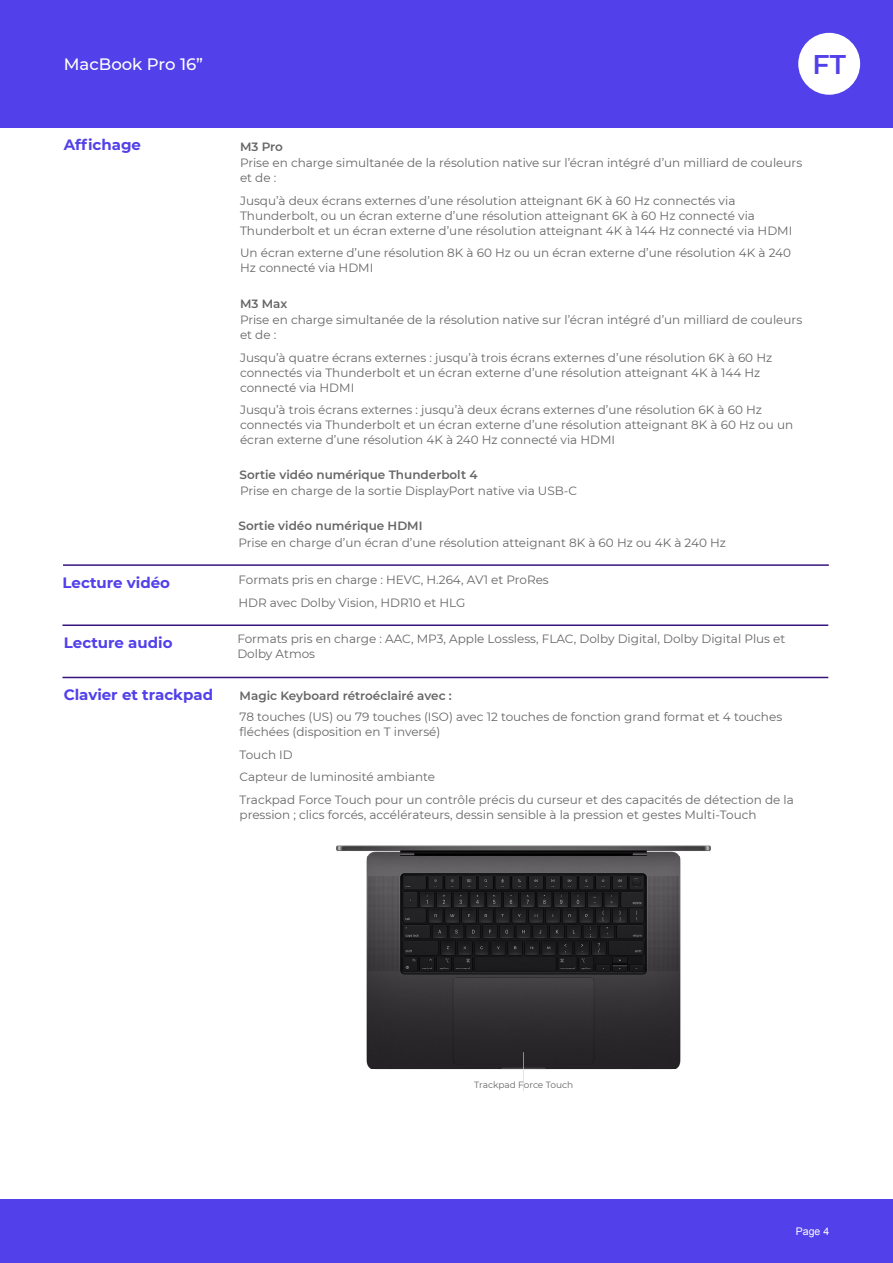
<style>
.page{position:relative;width:893px;height:1263px;background:#fff}
.page>*{position:absolute;margin:0;border:0;box-sizing:border-box;transform-origin:0 0}
.t1{font:600 27px "Montserrat";color:#5240ea}
.t2{font:500 16.5px "Montserrat";color:#fff}
.t3{font:700 15px "Montserrat";color:#5240ea}
.t4{font:12px/15px "Montserrat";color:#666}
.t5{font:600 12px "Montserrat";color:#666}
.t6{font:10.5px "Arial";color:#fff}
.t7{font:9px "Montserrat";letter-spacing:-.01em;color:#666}
</style>
<div class="page">
<div style="left:0;top:0;width:893px;height:128px;background:#5240ea"></div>
<div style="left:0;top:1199px;width:893px;height:64px;background:#5240ea"></div>
<div style="left:798px;top:33px;width:62px;height:62px;background:#fff;border-radius:50%"></div>
<hr style="left:64px;top:564px;width:764px;height:2px;background:#38157e">
<hr style="left:63px;top:624px;width:764px;height:2px;background:#38157e">
<hr style="left:63px;top:677px;width:764px;height:1px;background:#38157e">
<img style="left:336px;top:845px;width:375px;height:246px">
<h2 class="t2" style="left:64px;top:54px;width:141px">MacBook Pro 16”</h2>
<h1 class="t1" style="left:812px;top:48px;width:35px">FT</h1>
<p class="t3" style="left:64px;top:136px;width:79px">Affichage</p>
<p class="t5" style="left:240px;top:140px;width:44px">M3 Pro</p>
<p class="t4" style="left:240px;top:155px;width:564px">Prise en charge simultanée de la résolution native sur l’écran intégré d’un milliard de couleurs et de :</p>
<p class="t4" style="left:240px;top:193px;width:554px">Jusqu’à deux écrans externes d’une résolution atteignant 6K à 60 Hz connectés via<br>Thunderbolt, ou un écran externe d’une résolution atteignant 6K à 60 Hz connecté via<br>Thunderbolt et un écran externe d’une résolution atteignant 4K à 144 Hz connecté via HDMI</p>
<p class="t4" style="left:240px;top:245px;width:553px">Un écran externe d’une résolution 8K à 60 Hz ou un écran externe d’une résolution 4K à 240<br>Hz connecté via HDMI</p>
<p class="t5" style="left:240px;top:297px;width:49px">M3 Max</p>
<p class="t4" style="left:240px;top:312px;width:564px">Prise en charge simultanée de la résolution native sur l’écran intégré d’un milliard de couleurs et de :</p>
<p class="t4" style="left:240px;top:350px;width:534px">Jusqu’à quatre écrans externes : jusqu’à trois écrans externes d’une résolution 6K à 60 Hz connectés via Thunderbolt et un écran externe d’une résolution atteignant 4K à 144 Hz connecté via HDMI</p>
<p class="t4" style="left:240px;top:402px;width:555px">Jusqu’à trois écrans externes : jusqu’à deux écrans externes d’une résolution 6K à 60 Hz connectés via Thunderbolt et un écran externe d’une résolution atteignant 8K à 60 Hz ou un écran externe d’une résolution 4K à 240 Hz connecté via HDMI</p>
<p class="t3" style="left:63px;top:573px;width:109px">Lecture vidéo</p>
<p class="t3" style="left:64px;top:633px;width:110px">Lecture audio</p>
<p class="t5" style="left:240px;top:468px;width:240px">Sortie vidéo numérique Thunderbolt 4</p>
<p class="t4" style="left:240px;top:483px;width:339px">Prise en charge de la sortie DisplayPort native via USB‐C</p>
<p class="t5" style="left:238px;top:519px;width:186px">Sortie vidéo numérique HDMI</p>
<p class="t4" style="left:238px;top:536px;width:489px">Prise en charge d’un écran d’une résolution atteignant 8K à 60 Hz ou 4K à 240 Hz</p>
<p class="t4" style="left:238px;top:568px;width:312px;line-height:22.5px">Formats pris en charge : HEVC, H.264, AV1 et ProRes<br>HDR avec Dolby Vision, HDR10 et HLG</p>
<p class="t4" style="left:237px;top:631px;width:550px">Formats pris en charge : AAC, MP3, Apple Lossless, FLAC, Dolby Digital, Dolby Digital Plus et<br>Dolby Atmos</p>
<p class="t3" style="left:64px;top:685px;width:151px">Clavier et trackpad</p>
<p class="t5" style="left:240px;top:688px;width:214px">Magic Keyboard rétroéclairé avec :</p>
<p class="t4" style="left:240px;top:709px;width:544px">78 touches (US) ou 79 touches (ISO) avec 12 touches de fonction grand format et 4 touches fléchées (disposition en T inversé)</p>
<p class="t4" style="left:240px;top:743px;width:556px;line-height:22.5px">Touch ID<br>Capteur de luminosité ambiante<br>Trackpad Force Touch pour un contrôle précis du curseur et des capacités de détection de la</p>
<p class="t4" style="left:240px;top:807px;width:518px">pression ; clics forcés, accélérateurs, dessin sensible à la pression et gestes Multi‐Touch</p>
<p class="t7" style="left:474px;top:1080px;width:100px">Trackpad Force Touch</p>
<p class="t6" style="left:796px;top:1227px;width:35px">Page 4</p>
</div>
